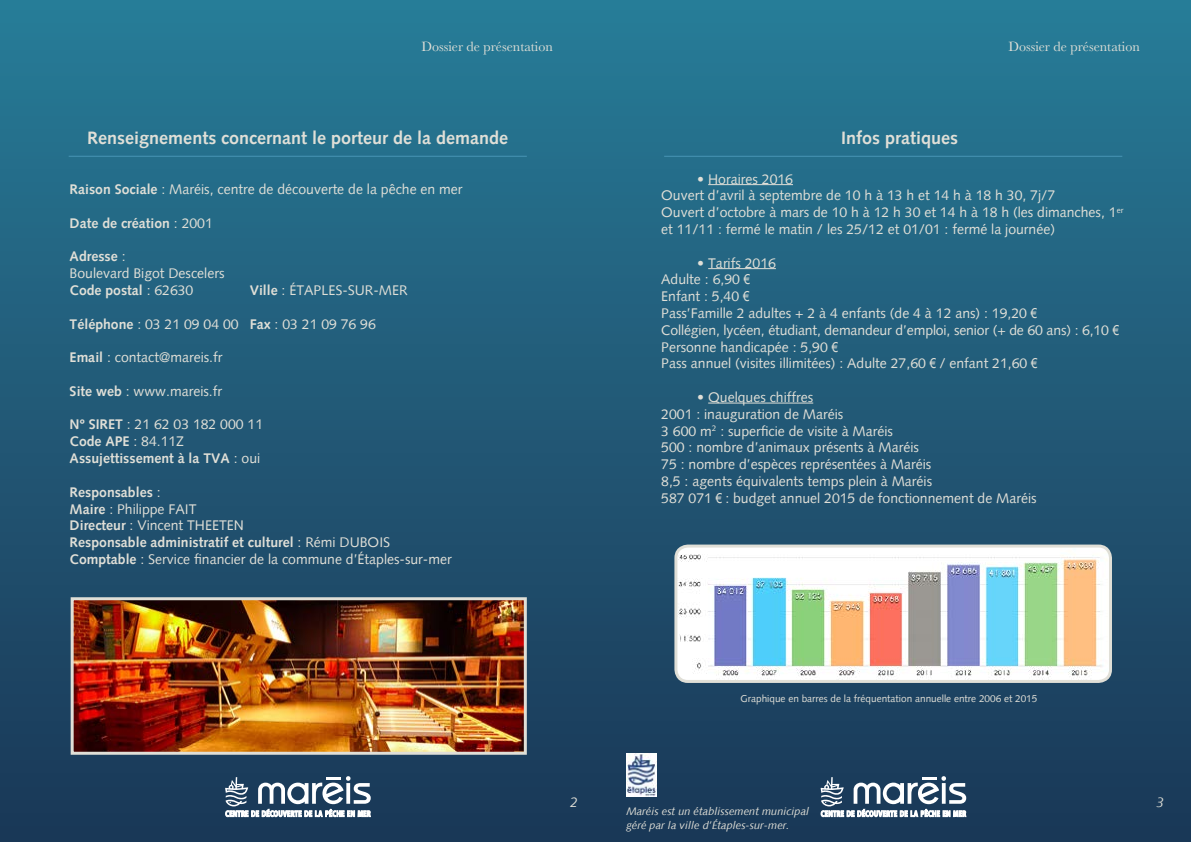
<style>
.page{position:relative;width:1191px;height:842px;background:#fff}
.page>*{position:absolute;margin:0;border:0;box-sizing:border-box;transform-origin:0 0}
.t1{font:700 18px "Syntax";color:#e0dfd7}
.t2{font:14px/16.8px "Syntax";color:#e0dfd7}
.t3{font:700 14px/16.8px "Syntax";color:#e0dfd7}
.t4{font:14px "Baskerville";color:#e0dfd7}
.t5{font:italic 14px "Syntax";color:#e0dfd7}
.t6{font:italic 11px/13.2px "Syntax";color:#e0dfd7}
.t7{font:10px "Syntax";color:#e0dfd7}
.s1{font-weight:700}
.s2{font-weight:400}
.s3{font-family:"Arial Narrow"}
</style>
<div class="page">
<div style="left:0;top:0;width:595px;height:842px;background:linear-gradient(to bottom,#277c97,#1b3756)"></div>
<svg style="left:225px;top:776px;width:146px;height:46px"></svg>
<div style="left:595px;top:0;width:596px;height:842px;background:linear-gradient(to bottom,#277c97,#1b3756)"></div>
<svg style="left:820px;top:776px;width:146px;height:46px"></svg>
<hr style="left:69px;top:156px;width:458px;height:1px;background:#4895b5">
<img style="left:75px;top:601px;width:448px;height:150px">
<div style="left:71px;top:597px;width:456px;height:158px;border:3px solid #e0dfd7"></div>
<hr style="left:664px;top:156px;width:458px;height:1px;background:#4895b5">
<img style="left:626px;top:753px;width:30px;height:43px">
<hr style="left:708px;top:184px;width:85px;height:1px;background:#e0dfd7">
<hr style="left:708px;top:268px;width:68px;height:1px;background:#e0dfd7">
<hr style="left:708px;top:403px;width:105px;height:1px;background:#e0dfd7">
<img style="left:676px;top:546px;width:434px;height:135px">
<div style="left:674px;top:545px;width:438px;height:138px;border:3px solid #e0dfd7;border-radius:12px"></div>
<p class="t4" style="left:421px;top:38px;width:133px">Dossier de présentation</p>
<p class="t4" style="left:1008px;top:38px;width:133px">Dossier de présentation</p>
<p class="t1" style="left:87px;top:130px;width:422px">Renseignements concernant le porteur de la demande</p>
<p class="t2" style="left:70px;top:182px;width:394px"><span class="s1">Raison Sociale</span> : Maréis, centre de découverte de la pêche en mer</p>
<p class="t3" style="left:70px;top:216px;width:145px">Date de création <span class="s2">: 2001</span></p>
<p class="t2" style="left:70px;top:249px;width:156px"><span class="s1">Adresse</span> :<br>Boulevard Bigot Descelers<br><span class="s1">Code postal</span> : 62630</p>
<p class="t2" style="left:250px;top:283px;width:159px"><span class="s1">Ville</span> : ÉTAPLES-SUR-MER</p>
<p class="t2" style="left:70px;top:316px;width:308px"><span class="s1">Téléphone</span> : 03 21 09 04 00 <span class="s1">Fax</span> : 03 21 09 76 96</p>
<p class="t2" style="left:70px;top:350px;width:154px"><span class="s1">Email</span> : contact@mareis.fr</p>
<p class="t2" style="left:70px;top:384px;width:154px"><span class="s1">Site web</span> : www.mareis.fr</p>
<p class="t3" style="left:70px;top:417px;width:195px">Nº SIRET <span class="s2">: 21 62 03 182 000 11<br></span>Code APE <span class="s2">: 84.11Z<br></span>Assujettissement à la TVA <span class="s2">: oui</span></p>
<p class="t2" style="left:70px;top:484px;width:383px"><span class="s1">Responsables</span> :<br><span class="s1">Maire</span> : Philippe FAIT<br><span class="s1">Directeur</span> : Vincent THEETEN<br><span class="s1">Responsable administratif et culturel</span> : Rémi DUBOIS <span class="s1">Comptable</span> : Service financier de la commune d’Étaples-sur-mer</p>
<p class="t1" style="left:841px;top:130px;width:118px">Infos pratiques</p>
<p class="t2" style="left:661px;top:171px;width:463px;text-indent:36px">• Horaires 2016<br>Ouvert d’avril à septembre de 10 h à 13 h et 14 h à 18 h 30, 7j/7<br>Ouvert d’octobre à mars de 10 h à 12 h 30 et 14 h à 18 h (les dimanches, 1<sup>er </sup>et 11/11 : fermé le matin / les 25/12 et 01/01 : fermé la journée)</p>
<p class="t2" style="left:661px;top:255px;width:459px;text-indent:36px">• Tarifs 2016<br>Adulte : 6,90 <span class="s3">€<br></span>Enfant : 5,40 <span class="s3">€<br></span>Pass’Famille 2 adultes + 2 à 4 enfants (de 4 à 12 ans) : 19,20 <span class="s3">€<br></span>Collégien, lycéen, étudiant, demandeur d’emploi, senior (+ de 60 ans) : 6,10 <span class="s3">€ </span>Personne handicapée : 5,90 <span class="s3">€<br></span>Pass annuel (visites illimitées) : Adulte 27,60 <span class="s3">€</span> / enfant 21,60 <span class="s3">€</span></p>
<p class="t2" style="left:661px;top:390px;width:377px;text-indent:36px">• Quelques chiffres<br>2001 : inauguration de Maréis<br>3 600 m<sup>2</sup> : superficie de visite à Maréis<br>500 : nombre d’animaux présents à Maréis<br>75 : nombre d’espèces représentées à Maréis<br>8,5 : agents équivalents temps plein à Maréis<br>587 071 <span class="s3">€</span> : budget annuel 2015 de fonctionnement de Maréis</p>
<p class="t7" style="left:740px;top:694px;width:298px">Graphique en barres de la fréquentation annuelle entre 2006 et 2015</p>
<p class="t5" style="left:570px;top:796px;width:9px">2</p>
<p class="t5" style="left:1156px;top:796px;width:9px">3</p>
<p class="t6" style="left:626px;top:806px;width:184px">Maréis est un établissement municipal géré par la ville d’Étaples-sur-mer.</p>
</div>
